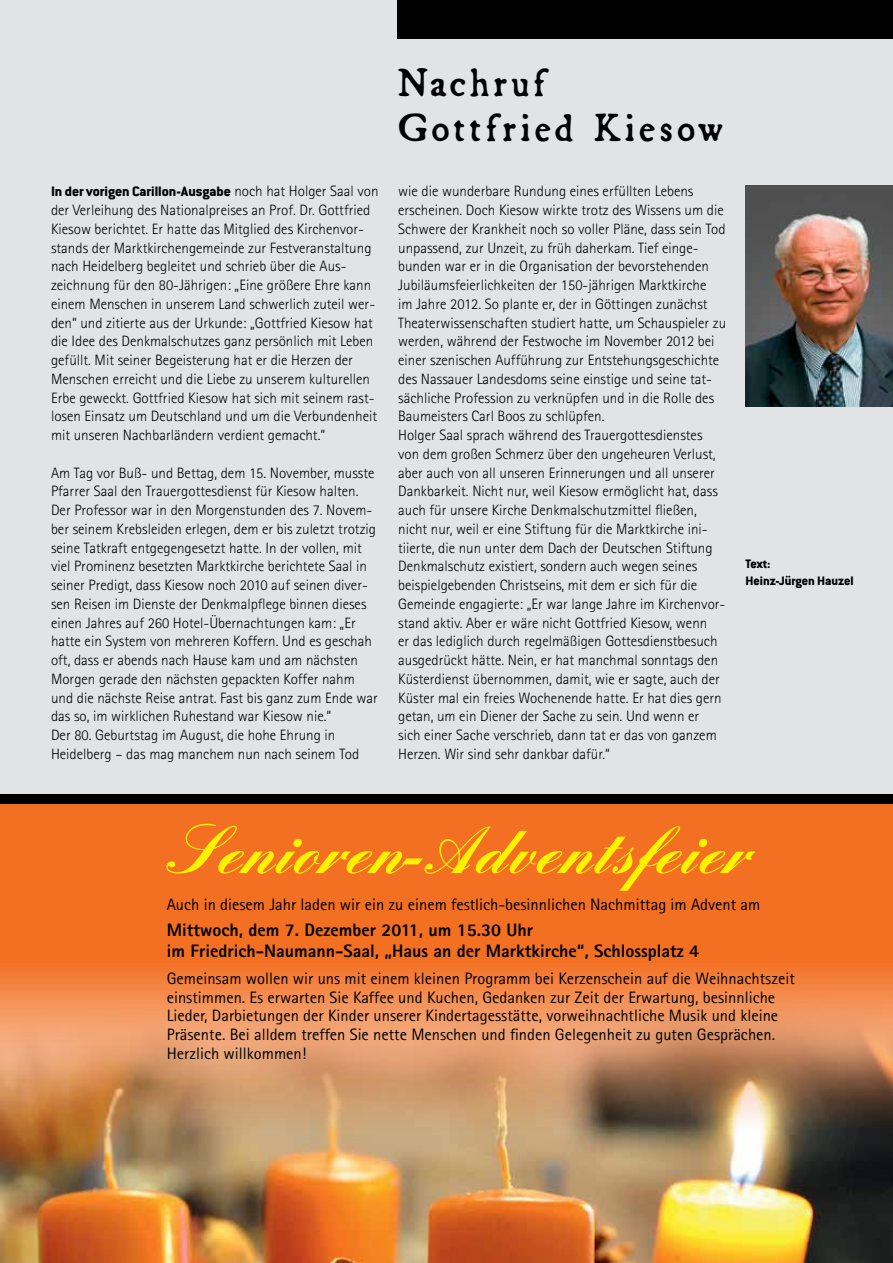
<style>
.page{position:relative;width:893px;height:1263px;background:#fff}
.page>*{position:absolute;margin:0;border:0;box-sizing:border-box;transform-origin:0 0}
.t1{font:700 69px "Englische Sch T";color:#fff200}
.t2{font:42px/45px "Broadsheet";letter-spacing:.09em;color:#000}
.t3{font:800 18px/21px "Rotis Sans Serif";color:#000}
.t4{font:16.5px/18.8px "Rotis Sans Serif";color:#000}
.t5{font:300 15px/18.8px "Rotis Sans Serif";color:#000}
.t6{font:800 15px "Conduit ITC Std";color:#000}
.t7{font:800 13.5px/16.5px "Conduit ITC Std";color:#000}
.s1{font-family:"Rotis Sans Serif";font-weight:300}
</style>
<div class="page">
<div style="left:0;top:799px;width:893px;height:464px;background:#f36f21"></div>
<div style="left:0;top:0;width:893px;height:797px;background:#e2e3e4"></div>
<img style="left:0;top:967px;width:893px;height:296px">
<div style="left:398px;top:0;width:495px;height:38px;background:#000"></div>
<div style="left:0;top:794px;width:893px;height:10px;background:#000"></div>
<img style="left:745px;top:185px;width:148px;height:221px">
<p class="t6" style="left:51px;top:183px;width:329px">In der vorigen Carillon-Ausgabe <span class="s1">noch hat Holger Saal von</span></p>
<p class="t5" style="left:51px;top:201px;width:328px">der Verleihung des Nationalpreises an Prof. Dr. Gottfried Kiesow berichtet. Er hatte das Mitglied des Kirchenvor&shy;stands der Marktkirchengemeinde zur Festveranstaltung nach Heidelberg begleitet und schrieb über die Aus&shy;zeichnung für den 80-Jährigen: „Eine größere Ehre kann einem Menschen in unserem Land schwerlich zuteil wer&shy;den“ und zitierte aus der Urkunde: „Gottfried Kiesow hat die Idee des Denkmalschutzes ganz persönlich mit Leben gefüllt. Mit seiner Begeisterung hat er die Herzen der Menschen erreicht und die Liebe zu unserem kulturellen Erbe geweckt. Gottfried Kiesow hat sich mit seinem rast&shy;losen Einsatz um Deutschland und um die Verbundenheit mit unseren Nachbarländern verdient gemacht.“</p>
<p class="t5" style="left:51px;top:463px;width:328px">Am Tag vor Buß- und Bettag, dem 15. November, musste Pfarrer Saal den Trauergottesdienst für Kiesow halten.<br>Der Professor war in den Morgenstunden des 7. Novem&shy;ber seinem Krebsleiden erlegen, dem er bis zuletzt trotzig seine Tatkraft entgegengesetzt hatte. In der vollen, mit viel Prominenz besetzten Marktkirche berichtete Saal in seiner Predigt, dass Kiesow noch 2010 auf seinen diver&shy;sen Reisen im Dienste der Denkmalpflege binnen dieses einen Jahres auf 260 Hotel-Übernachtungen kam: „Er hatte ein System von mehreren Koffern. Und es geschah oft, dass er abends nach Hause kam und am nächsten Morgen gerade den nächsten gepackten Koffer nahm und die nächste Reise antrat. Fast bis ganz zum Ende war das so, im wirklichen Ruhestand war Kiesow nie.“<br>Der 80. Geburtstag im August, die hohe Ehrung in Heidelberg – das mag manchem nun nach seinem Tod</p>
<h2 class="t2" style="left:398px;top:61px;width:326px">Nachruf<br>Gottfried Kiesow</h2>
<p class="t5" style="left:398px;top:182px;width:330px">wie die wunderbare Rundung eines erfüllten Lebens erscheinen. Doch Kiesow wirkte trotz des Wissens um die Schwere der Krankheit noch so voller Pläne, dass sein Tod unpassend, zur Unzeit, zu früh daherkam. Tief einge&shy;bunden war er in die Organisation der bevorstehenden Jubiläumsfeierlichkeiten der 150-jährigen Marktkirche<br>im Jahre 2012. So plante er, der in Göttingen zunächst Theaterwissenschaften studiert hatte, um Schauspieler zu werden, während der Festwoche im November 2012 bei einer szenischen Aufführung zur Entstehungsgeschichte des Nassauer Landesdoms seine einstige und seine tat&shy;sächliche Profession zu verknüpfen und in die Rolle des Baumeisters Carl Boos zu schlüpfen.<br>Holger Saal sprach während des Trauergottesdienstes von dem großen Schmerz über den ungeheuren Verlust, aber auch von all unseren Erinnerungen und all unserer Dankbarkeit. Nicht nur, weil Kiesow ermöglicht hat, dass auch für unsere Kirche Denkmalschutzmittel fließen, nicht nur, weil er eine Stiftung für die Marktkirche ini&shy;tiierte, die nun unter dem Dach der Deutschen Stiftung Denkmalschutz existiert, sondern auch wegen seines beispielgebenden Christseins, mit dem er sich für die Gemeinde engagierte: „Er war lange Jahre im Kirchenvor&shy;stand aktiv. Aber er wäre nicht Gottfried Kiesow, wenn<br>er das lediglich durch regelmäßigen Gottesdienstbesuch ausgedrückt hätte. Nein, er hat manchmal sonntags den Küsterdienst übernommen, damit, wie er sagte, auch der Küster mal ein freies Wochenende hatte. Er hat dies gern getan, um ein Diener der Sache zu sein. Und wenn er<br>sich einer Sache verschrieb, dann tat er das von ganzem Herzen. Wir sind sehr dankbar dafür.“</p>
<p class="t7" style="left:745px;top:556px;width:110px">Text:<br>Heinz-Jürgen Hauzel</p>
<h1 class="t1" style="left:167px;top:813px;width:584px">Senioren-Adventsfeier</h1>
<p class="t4" style="left:167px;top:895px;width:595px">Auch in diesem Jahr laden wir ein zu einem festlich-besinnlichen Nachmittag im Advent am</p>
<p class="t3" style="left:167px;top:919px;width:534px">Mittwoch, dem 7. Dezember 2011, um 15.30 Uhr<br>im Friedrich-Naumann-Saal, „Haus an der Marktkirche“, Schlossplatz 4</p>
<p class="t4" style="left:167px;top:969px;width:630px">Gemeinsam wollen wir uns mit einem kleinen Programm bei Kerzenschein auf die Weihnachtszeit einstimmen. Es erwarten Sie Kaffee und Kuchen, Gedanken zur Zeit der Erwartung, besinnliche Lieder, Darbietungen der Kinder unserer Kindertagesstätte, vorweihnachtliche Musik und kleine Präsente. Bei alldem treffen Sie nette Menschen und finden Gelegenheit zu guten Gesprächen.<br>Herzlich willkommen!</p>
</div>
